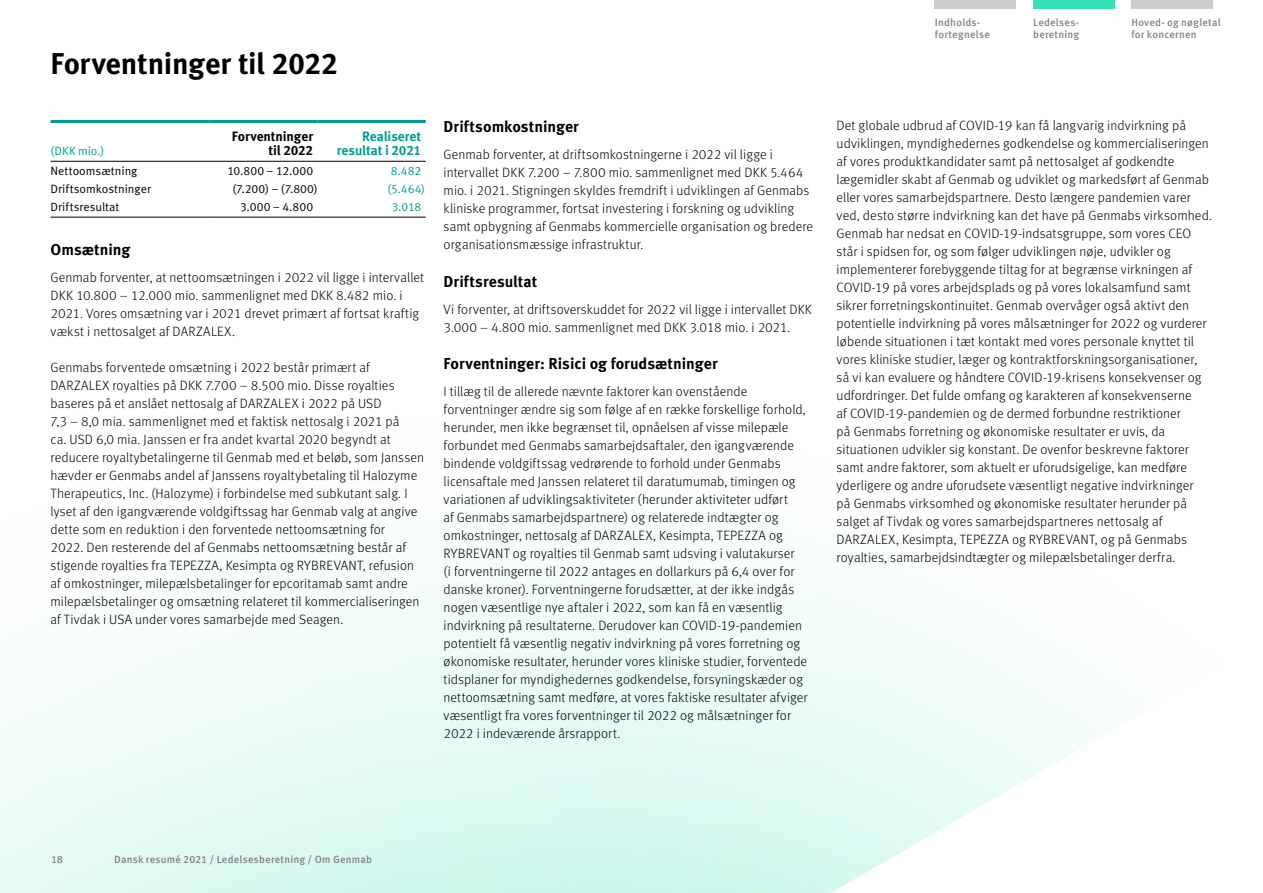
<style>
.page{position:relative;width:1263px;height:893px;background:#fff}
.page>*{position:absolute;margin:0;border:0;box-sizing:border-box;transform-origin:0 0}
.Page_Title{font:700 30px "Meta Pro";letter-spacing:-.01em;color:#000}
.Subhead{font:700 15.75px "Meta Pro";color:#000}
.BODY{font:300 13.5px/18px "Meta Pro";letter-spacing:.005em;color:#000}
.T_COL_HEAD{font:700 13.5px/14.2px "Meta Pro";letter-spacing:-.005em;color:#009d94;text-align:right}
.T_COL_HEAD-2{font:700 13.5px/14.2px "Meta Pro";letter-spacing:-.01em;color:#000;text-align:right}
.T_BODY{font:12px "Meta Pro";color:#000}
.T_FIGURES{font:12px "Meta Pro";letter-spacing:.015em;color:#000}
.T_FIGURES-2{font:12px "Meta Pro";letter-spacing:-.015em;color:#009d94}
.T_PARAMETERS{font:12px "Meta Pro";color:#009d94}
.t1{font:500 10.5px/12px "Meta Pro";letter-spacing:.02em;color:#818285}
</style>
<div class="page">
<svg style="left:0;top:578px;width:1098px;height:315px"></svg>
<div style="left:935px;top:0;width:81px;height:9px;background:#ccc"></div>
<div style="left:1131px;top:0;width:81px;height:9px;background:#ccc"></div>
<div style="left:1033px;top:0;width:81px;height:9px;background:#33e3b5"></div>
<hr style="left:51px;top:120px;width:159px;height:3px;background:#009d94">
<hr style="left:210px;top:120px;width:108px;height:3px;background:#009d94">
<hr style="left:318px;top:120px;width:108px;height:3px;background:#009d94">
<hr style="left:51px;top:161px;width:159px;height:1px;background:#000">
<hr style="left:210px;top:161px;width:108px;height:1px;background:#000">
<hr style="left:318px;top:161px;width:108px;height:1px;background:#000">
<hr style="left:51px;top:217px;width:159px;height:1px;background:#000">
<hr style="left:210px;top:217px;width:108px;height:1px;background:#000">
<hr style="left:318px;top:217px;width:108px;height:1px;background:#000">
<p class="Page_Title" style="left:51px;top:40px;width:289px">Forventninger til 2022</p>
<p class="T_PARAMETERS" style="left:51px;top:142px;width:55px">(DKK mio.)</p>
<p class="T_COL_HEAD-2" style="left:232px;top:128px;width:83px">Forventninger til 2022</p>
<p class="T_COL_HEAD" style="left:337px;top:128px;width:86px">Realiseret resultat i 2021</p>
<p class="T_BODY" style="left:51px;top:162px;width:88px">Nettoomsætning</p>
<p class="T_FIGURES" style="left:227px;top:162px;width:87px">10.800 – 12.000</p>
<p class="T_FIGURES-2" style="left:391px;top:162px;width:32px">8.482</p>
<p class="T_BODY" style="left:51px;top:180px;width:102px">Driftsomkostninger</p>
<p class="T_FIGURES" style="left:232px;top:180px;width:87px">(7.200) – (7.800)</p>
<p class="T_FIGURES-2" style="left:387px;top:180px;width:39px">(5.464)</p>
<p class="T_BODY" style="left:51px;top:198px;width:70px">Driftsresultat</p>
<p class="T_FIGURES" style="left:240px;top:198px;width:75px">3.000 – 4.800</p>
<p class="T_FIGURES-2" style="left:392px;top:198px;width:31px">3.018</p>
<p class="Subhead" style="left:51px;top:237px;width:81px">Omsætning</p>
<p class="BODY" style="left:51px;top:268px;width:375px">Genmab forventer, at nettoomsætningen i 2022 vil ligge i intervallet DKK 10.800 – 12.000 mio. sammenlignet med DKK 8.482 mio. i 2021. Vores omsætning var i 2021 drevet primært af fortsat kraftig vækst i nettosalget af DARZALEX.</p>
<p class="BODY" style="left:51px;top:358px;width:375px">Genmabs forventede omsætning i 2022 består primært af DARZALEX royalties på DKK 7.700 – 8.500 mio. Disse royalties baseres på et anslået nettosalg af DARZALEX i 2022 på USD<br>7,3 – 8,0 mia. sammenlignet med et faktisk nettosalg i 2021 på<br>ca. USD 6,0 mia. Janssen er fra andet kvartal 2020 begyndt at reducere royaltybetalingerne til Genmab med et beløb, som Janssen hævder er Genmabs andel af Janssens royaltybetaling til Halozyme Therapeutics, Inc. (Halozyme) i forbindelse med subkutant salg. I lyset af den igangværende voldgiftssag har Genmab valg at angive dette som en reduktion i den forventede nettoomsætning for<br>2022. Den resterende del af Genmabs nettoomsætning består af stigende royalties fra TEPEZZA, Kesimpta og RYBREVANT, refusion af omkostninger, milepælsbetalinger for epcoritamab samt andre milepælsbetalinger og omsætning relateret til kommercialiseringen af Tivdak i USA under vores samarbejde med Seagen.</p>
<p class="Subhead" style="left:444px;top:114px;width:137px">Driftsomkostninger</p>
<p class="BODY" style="left:444px;top:145px;width:371px">Genmab forventer, at driftsomkostningerne i 2022 vil ligge i intervallet DKK 7.200 – 7.800 mio. sammenlignet med DKK 5.464 mio. i 2021. Stigningen skyldes fremdrift i udviklingen af Genmabs kliniske programmer, fortsat investering i forskning og udvikling samt opbygning af Genmabs kommercielle organisation og bredere organisationsmæssige infrastruktur.</p>
<p class="Subhead" style="left:444px;top:269px;width:95px">Driftsresultat</p>
<p class="BODY" style="left:444px;top:299px;width:370px">Vi forventer, at driftsoverskuddet for 2022 vil ligge i intervallet DKK<br>3.000 – 4.800 mio. sammenlignet med DKK 3.018 mio. i 2021.</p>
<p class="Subhead" style="left:444px;top:351px;width:276px">Forventninger: Risici og forudsætninger</p>
<p class="BODY" style="left:444px;top:382px;width:365px">I tillæg til de allerede nævnte faktorer kan ovenstående forventninger ændre sig som følge af en række forskellige forhold, herunder, men ikke begrænset til, opnåelsen af visse milepæle forbundet med Genmabs samarbejdsaftaler, den igangværende bindende voldgiftssag vedrørende to forhold under Genmabs licensaftale med Janssen relateret til daratumumab, timingen og variationen af udviklingsaktiviteter (herunder aktiviteter udført<br>af Genmabs samarbejdspartnere) og relaterede indtægter og omkostninger, nettosalg af DARZALEX, Kesimpta, TEPEZZA og RYBREVANT og royalties til Genmab samt udsving i valutakurser<br>(i forventningerne til 2022 antages en dollarkurs på 6,4 over for danske kroner). Forventningerne forudsætter, at der ikke indgås nogen væsentlige nye aftaler i 2022, som kan få en væsentlig indvirkning på resultaterne. Derudover kan COVID-19-pandemien potentielt få væsentlig negativ indvirkning på vores forretning og økonomiske resultater, herunder vores kliniske studier, forventede tidsplaner for myndighedernes godkendelse, forsyningskæder og nettoomsætning samt medføre, at vores faktiske resultater afviger væsentligt fra vores forventninger til 2022 og målsætninger for 2022 i indeværende årsrapport.</p>
<p class="t1" style="left:935px;top:16px;width:57px">Indholds&shy;fortegnelse</p>
<p class="t1" style="left:1131px;top:16px;width:91px">Hoved- og nøgletal for koncernen</p>
<p class="t1" style="left:1033px;top:16px;width:48px">Ledelses&shy;beretning</p>
<p class="BODY" style="left:837px;top:116px;width:377px">Det globale udbrud af COVID-19 kan få langvarig indvirkning på udviklingen, myndighedernes godkendelse og kommercialiseringen af vores produktkandidater samt på nettosalget af godkendte lægemidler skabt af Genmab og udviklet og markedsført af Genmab eller vores samarbejdspartnere. Desto længere pandemien varer ved, desto større indvirkning kan det have på Genmabs virksomhed.<br>Genmab har nedsat en COVID-19-indsatsgruppe, som vores CEO står i spidsen for, og som følger udviklingen nøje, udvikler og implementerer forebyggende tiltag for at begrænse virkningen af COVID-19 på vores arbejdsplads og på vores lokalsamfund samt sikrer forretningskontinuitet. Genmab overvåger også aktivt den potentielle indvirkning på vores målsætninger for 2022 og vurderer løbende situationen i tæt kontakt med vores personale knyttet til vores kliniske studier, læger og kontraktforskningsorganisationer, så vi kan evaluere og håndtere COVID-19-krisens konsekvenser og udfordringer. Det fulde omfang og karakteren af konsekvenserne<br>af COVID-19-pandemien og de dermed forbundne restriktioner<br>på Genmabs forretning og økonomiske resultater er uvis, da situationen udvikler sig konstant. De ovenfor beskrevne faktorer samt andre faktorer, som aktuelt er uforudsigelige, kan medføre yderligere og andre uforudsete væsentligt negative indvirkninger<br>på Genmabs virksomhed og økonomiske resultater herunder på salget af Tivdak og vores samarbejdspartneres nettosalg af DARZALEX, Kesimpta, TEPEZZA og RYBREVANT, og på Genmabs royalties, samarbejdsindtægter og milepælsbetalinger derfra.</p>
<p class="t1" style="left:51px;top:853px;width:13px">18</p>
<p class="t1" style="left:114px;top:853px;width:259px">Dansk resumé 2021 / Ledelsesberetning / Om Genmab</p>
</div>
